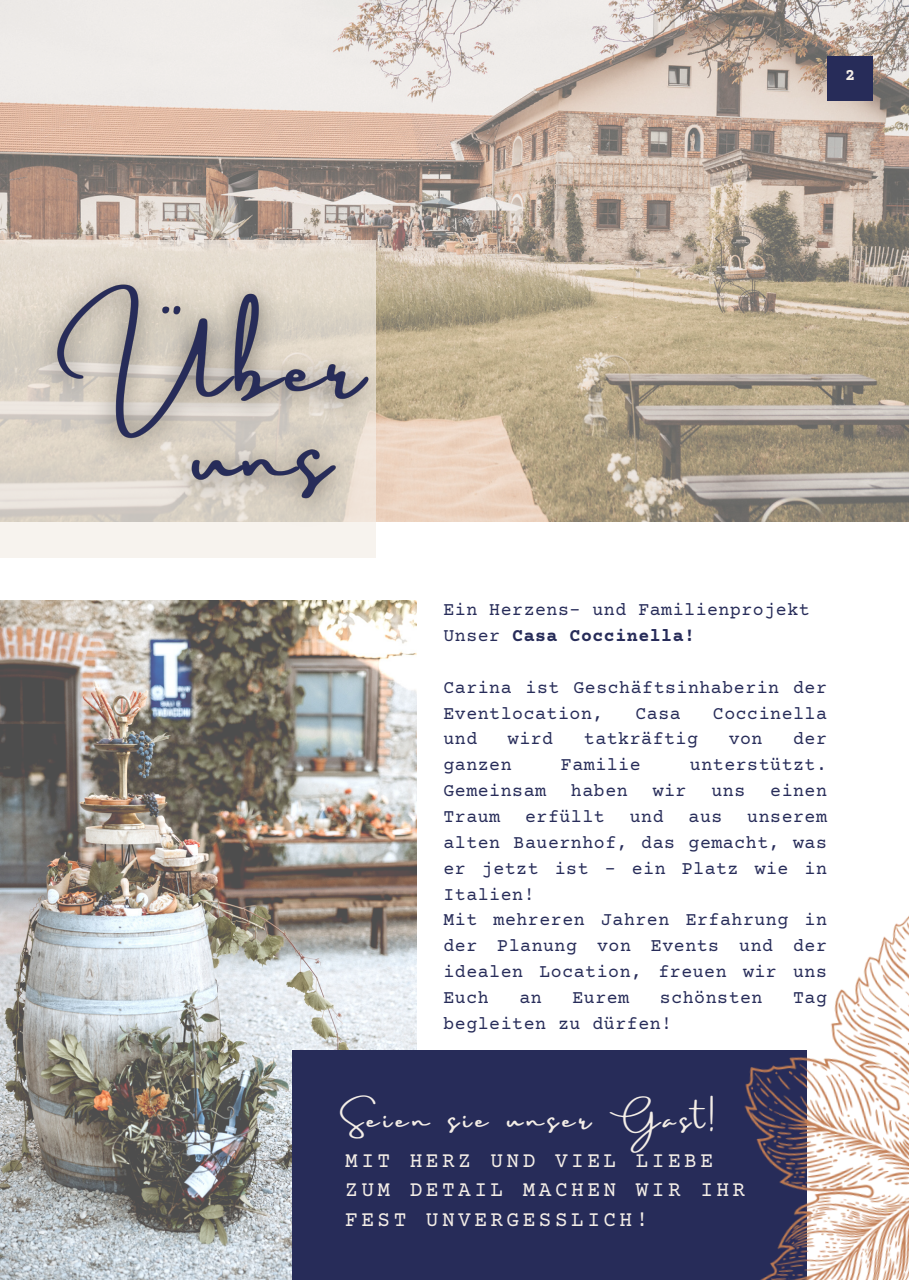
<style>
.page{position:relative;width:909px;height:1281px;background:#fff}
.page>*{position:absolute;margin:0;border:0;box-sizing:border-box;transform-origin:0 0}
.t1{font:27.3px "Amsterdam Three";letter-spacing:.16em;color:#f4eee7}
.t2{font:21.3px/29.2px "Courier Prime";letter-spacing:.16em;color:#f4eee7}
.t3{font:18.15px/25.8px "Courier Prime";letter-spacing:.03em;color:#272c59;text-align:justify}
.t4{font:700 18.15px "Courier Prime";letter-spacing:.03em;color:#272c59}
.t5{font:700 16.8px "Courier Prime";color:#f4eee7}
.s1{font-weight:400}
</style>
<div class="page">
<img style="left:0;top:600px;width:417px;height:679px">
<div style="left:292px;top:1050px;width:514px;height:229px;background:#272c59"></div>
<img style="left:744px;top:917px;width:164px;height:362px">
<img style="left:0;top:0;width:908px;height:521px">
<svg style="left:0;top:240px;width:375px;height:317px;background:#e3dbd1"></svg>
<img style="left:19px;top:252px;width:387px;height:306px">
<div style="left:828px;top:56px;width:45px;height:45px;background:#272c59"></div>
<p class="t5" style="left:845px;top:67px;width:12px">2</p>
<p class="t3" style="left:443px;top:598px;width:368px">Ein Herzens- und Familienprojekt</p>
<p class="t4" style="left:443px;top:626px;width:253px"><span class="s1">Unser</span> Casa Coccinella!</p>
<p class="t3" style="left:443px;top:675px;width:385px">Carina ist Geschäftsinhaberin der<br>Eventlocation,</p>
<p class="t3" style="left:636px;top:701px;width:47px">Casa</p>
<p class="t3" style="left:713px;top:701px;width:116px">Coccinella</p>
<p class="t3" style="left:443px;top:727px;width:35px">und</p>
<p class="t3" style="left:508px;top:727px;width:47px">wird</p>
<p class="t3" style="left:584px;top:727px;width:116px">tatkräftig</p>
<p class="t3" style="left:729px;top:727px;width:35px">von</p>
<p class="t3" style="left:793px;top:727px;width:35px">der</p>
<p class="t3" style="left:443px;top:753px;width:70px">ganzen</p>
<p class="t3" style="left:561px;top:753px;width:81px">Familie</p>
<p class="t3" style="left:690px;top:753px;width:139px">unterstützt.</p>
<p class="t3" style="left:443px;top:779px;width:104px">Gemeinsam</p>
<p class="t3" style="left:571px;top:779px;width:58px">haben</p>
<p class="t3" style="left:653px;top:779px;width:35px">wir</p>
<p class="t3" style="left:711px;top:779px;width:35px">uns</p>
<p class="t3" style="left:770px;top:779px;width:58px">einen</p>
<p class="t3" style="left:443px;top:805px;width:58px">Traum</p>
<p class="t3" style="left:525px;top:805px;width:81px">erfüllt</p>
<p class="t3" style="left:630px;top:805px;width:35px">und</p>
<p class="t3" style="left:689px;top:805px;width:35px">aus</p>
<p class="t3" style="left:443px;top:805px;width:385px;text-indent:304px">unserem alten Bauernhof, das gemacht, was er jetzt ist - ein Platz wie in Italien!</p>
<p class="t3" style="left:443px;top:908px;width:385px">Mit mehreren Jahren Erfahrung in der Planung von Events und der idealen Location, freuen wir uns Euch</p>
<p class="t3" style="left:519px;top:986px;width:24px">an</p>
<p class="t3" style="left:572px;top:986px;width:58px">Eurem</p>
<p class="t3" style="left:660px;top:986px;width:104px">schönsten</p>
<p class="t3" style="left:793px;top:986px;width:35px">Tag</p>
<p class="t3" style="left:443px;top:1011px;width:230px">begleiten zu dürfen!</p>
<p class="t1" style="left:345px;top:1103px;width:371px">Seien sie unser Gast!</p>
<p class="t2" style="left:345px;top:1147px;width:402px">MIT HERZ UND VIEL LIEBE<br>ZUM DETAIL MACHEN WIR IHR<br>FEST UNVERGESSLICH!</p>
</div>
